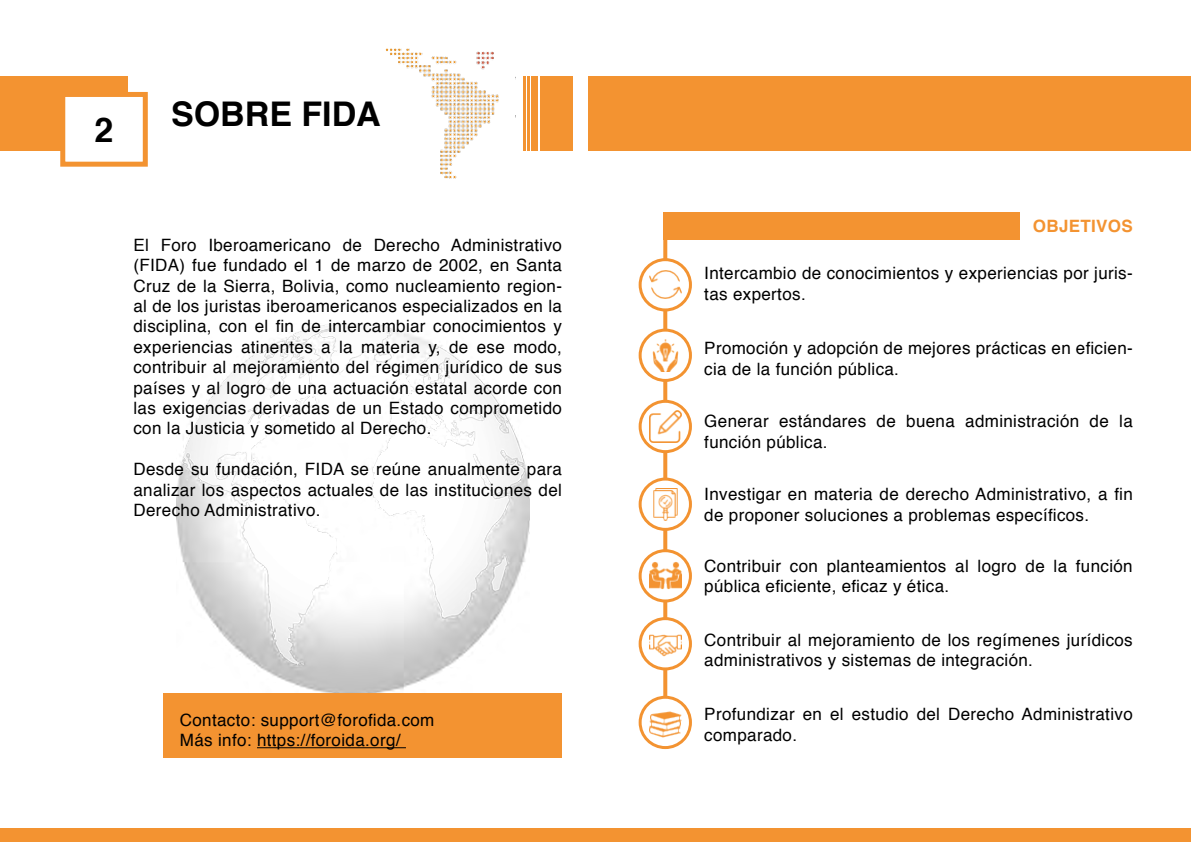
<style>
.page{position:relative;width:1191px;height:842px;background:#fff}
.page>*{position:absolute;margin:0;border:0;box-sizing:border-box;transform-origin:0 0}
.t1{font:700 34px "Helvetica";color:#000}
.t2{font:17px/20.4px "Helvetica";letter-spacing:.02em;color:#000}
.t3{font:700 17px "Helvetica";letter-spacing:.02em;color:#f39331}
</style>
<div class="page">
<img style="left:176px;top:324px;width:353px;height:369px">
<svg style="left:663px;top:240px;width:4px;height:456px"></svg>
<div style="left:540px;top:76px;width:33px;height:74px;background:#f39331"></div>
<div style="left:531px;top:76px;width:6px;height:74px;background:#f39331"></div>
<hr style="left:527px;top:76px;width:2px;height:74px;background:#f39331">
<hr style="left:523px;top:76px;width:2px;height:74px;background:#f39331">
<img style="left:386px;top:48px;width:130px;height:130px">
<div style="left:0;top:76px;width:127px;height:74px;background:#f39331"></div>
<div style="left:60px;top:92px;width:88px;height:75px;background:#fff;border:5px solid #f39331"></div>
<svg style="left:640px;top:260px;width:50px;height:50px"></svg>
<div style="left:638px;top:258px;width:54px;height:53px;border:3px solid #f39331;border-radius:50%"></div>
<svg style="left:640px;top:330px;width:50px;height:50px"></svg>
<div style="left:638px;top:329px;width:54px;height:53px;border:3px solid #f39331;border-radius:50%"></div>
<svg style="left:640px;top:401px;width:50px;height:51px"></svg>
<div style="left:638px;top:400px;width:54px;height:53px;border:3px solid #f39331;border-radius:50%"></div>
<svg style="left:640px;top:479px;width:50px;height:50px"></svg>
<div style="left:638px;top:478px;width:54px;height:53px;border:3px solid #f39331;border-radius:50%"></div>
<svg style="left:640px;top:551px;width:50px;height:50px"></svg>
<div style="left:638px;top:549px;width:54px;height:53px;border:3px solid #f39331;border-radius:50%"></div>
<svg style="left:640px;top:619px;width:50px;height:50px"></svg>
<div style="left:638px;top:617px;width:54px;height:53px;border:3px solid #f39331;border-radius:50%"></div>
<svg style="left:640px;top:697px;width:50px;height:50px"></svg>
<div style="left:638px;top:696px;width:54px;height:53px;border:3px solid #f39331;border-radius:50%"></div>
<div style="left:663px;top:212px;width:356px;height:28px;background:#f39331"></div>
<img style="left:649px;top:269px;width:32px;height:32px">
<img style="left:649px;top:410px;width:32px;height:32px">
<img style="left:649px;top:488px;width:32px;height:32px">
<img style="left:649px;top:560px;width:32px;height:32px">
<img style="left:649px;top:629px;width:32px;height:32px">
<img style="left:649px;top:708px;width:32px;height:32px">
<img style="left:649px;top:339px;width:32px;height:32px">
<div style="left:0;top:828px;width:1191px;height:14px;background:#f39331"></div>
<div style="left:588px;top:76px;width:603px;height:75px;background:#f39331"></div>
<div style="left:164px;top:693px;width:398px;height:65px;background:#f39331"></div>
<hr style="left:257px;top:747px;width:149px;height:1px;background:#000">
<h1 class="t1" style="left:95px;top:103px;width:20px">2</h1>
<h1 class="t1" style="left:171px;top:86px;width:211px">SOBRE FIDA</h1>
<p class="t2" style="left:133px;top:235px;width:430px;text-align:justify">El Foro Iberoamericano de Derecho Administrativo (FIDA) fue fundado el 1 de marzo de 2002, en Santa Cruz de la Sierra, Bolivia, como nucleamiento region&shy;al de los juristas iberoamericanos especializados en la disciplina, con el fin de intercambiar conocimientos y experiencias atinentes a la materia y, de ese modo, contribuir al mejoramiento del régimen jurídico de sus países y al logro de una actuación estatal acorde con las exigencias derivadas de un Estado comprometido con la Justicia y sometido al Derecho.</p>
<p class="t2" style="left:133px;top:459px;width:430px;text-align:justify">Desde su fundación, FIDA se reúne anualmente para analizar los aspectos actuales de las instituciones del Derecho Administrativo.</p>
<p class="t2" style="left:180px;top:710px;width:256px">Contacto: support@forofida.com<br>Más info: https://foroida.org/</p>
<p class="t3" style="left:1032px;top:213px;width:102px">OBJETIVOS</p>
<p class="t2" style="left:704px;top:264px;width:430px">Intercambio de conocimientos y experiencias por juris&shy;tas expertos.</p>
<p class="t2" style="left:704px;top:338px;width:430px">Promoción y adopción de mejores prácticas en eficien&shy;cia de la función pública.</p>
<p class="t2" style="left:704px;top:411px;width:430px">Generar estándares de buena administración de la función pública.</p>
<p class="t2" style="left:704px;top:485px;width:430px">Investigar en materia de derecho Administrativo, a fin de proponer soluciones a problemas específicos.</p>
<p class="t2" style="left:704px;top:556px;width:430px">Contribuir con planteamientos al logro de la función pública eficiente, eficaz y ética.</p>
<p class="t2" style="left:704px;top:630px;width:430px">Contribuir al mejoramiento de los regímenes jurídicos administrativos y sistemas de integración.</p>
<p class="t2" style="left:704px;top:705px;width:430px">Profundizar en el estudio del Derecho Administrativo comparado.</p>
</div>
